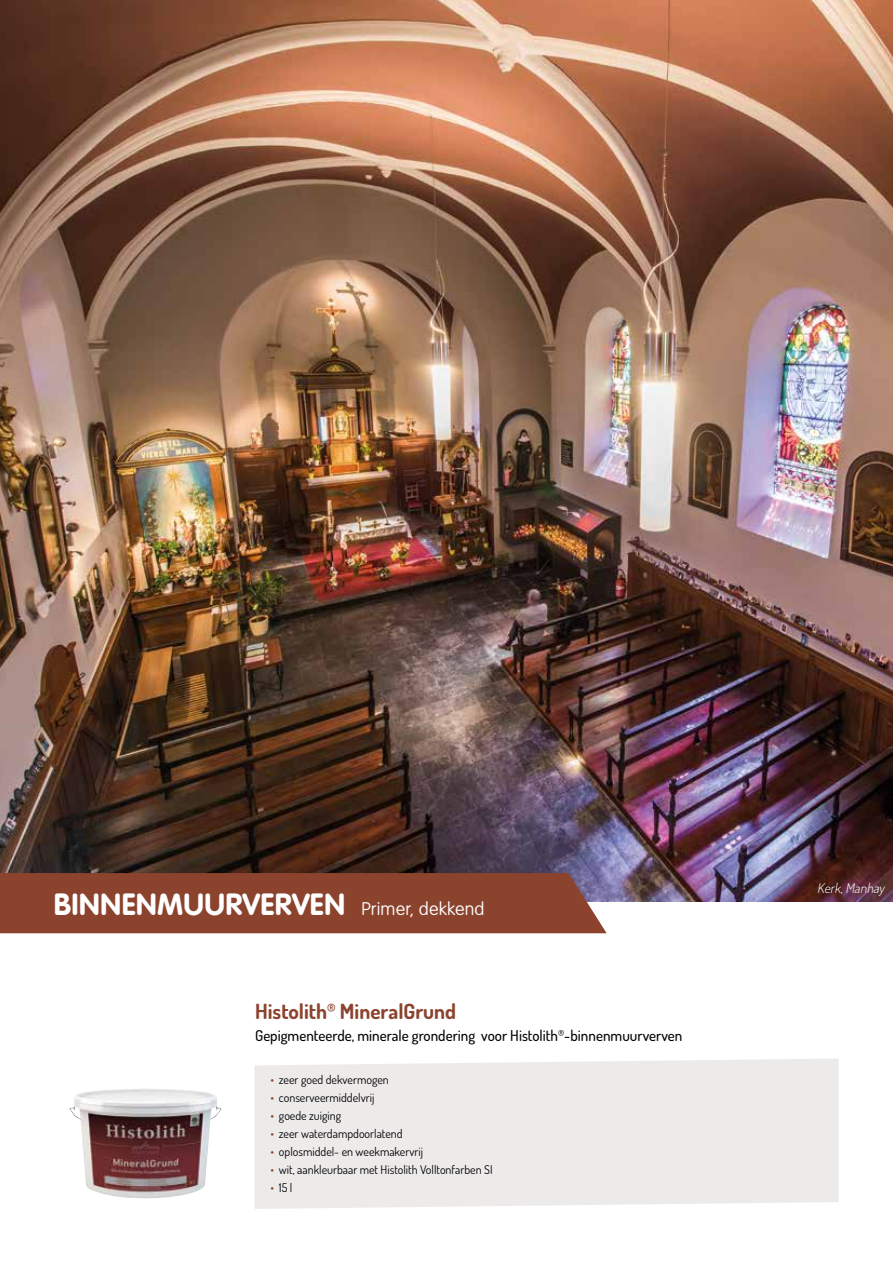
<style>
.page{position:relative;width:893px;height:1263px;background:#fff}
.page>*{position:absolute;margin:0;border:0;box-sizing:border-box;transform-origin:0 0}
.t1{font:30px "VAG Rounded Bold";letter-spacing:.02em;color:#fff}
.t2{font:700 21px "Dosis";color:#8b432e}
.t3{font:500 15px "Dosis";color:#000}
.t4{font:italic 300 13.5px "Dosis";color:#fff}
.t5{font:12px "Dosis";color:#000}
.s1{font-family:"VAG Rounded Std";font-weight:100;font-size:18px}
.s2{color:#8b432e}
</style>
<div class="page">
<img style="left:0;top:0;width:893px;height:901px">
<div style="left:0;top:873px;width:607px;height:60px;background:#8b432e"></div>
<img style="left:69px;top:1089px;width:153px;height:109px">
<div style="left:255px;top:1059px;width:584px;height:150px;background:#edeaea"></div>
<h1 class="t1" style="left:54px;top:886px;width:432px">BINNENMUURVERVEN <span class="s1">Primer, dekkend</span></h1>
<h2 class="t2" style="left:255px;top:997px;width:203px">Histolith<sup>®</sup> MineralGrund</h2>
<p class="t3" style="left:255px;top:1026px;width:429px">Gepigmenteerde, minerale grondering voor Histolith<sup>®</sup>-binnenmuurverven</p>
<p class="t5" style="left:270px;top:1072px;width:120px"><span class="s2">•</span> zeer goed dekvermogen</p>
<p class="t5" style="left:270px;top:1090px;width:105px"><span class="s2">•</span> conserveermiddelvrij</p>
<p class="t5" style="left:270px;top:1108px;width:72px"><span class="s2">•</span> goede zuiging</p>
<p class="t5" style="left:270px;top:1126px;width:134px"><span class="s2">•</span> zeer waterdampdoorlatend</p>
<p class="t5" style="left:270px;top:1144px;width:154px"><span class="s2">•</span> oplosmiddel- en weekmakervrij</p>
<p class="t5" style="left:270px;top:1162px;width:224px"><span class="s2">•</span> wit, aankleurbaar met Histolith Volltonfarben SI</p>
<p class="t5" style="left:270px;top:1180px;width:23px"><span class="s2">•</span> 15 l</p>
<p class="t4" style="left:817px;top:879px;width:72px">Kerk,Manhay</p>
</div>
